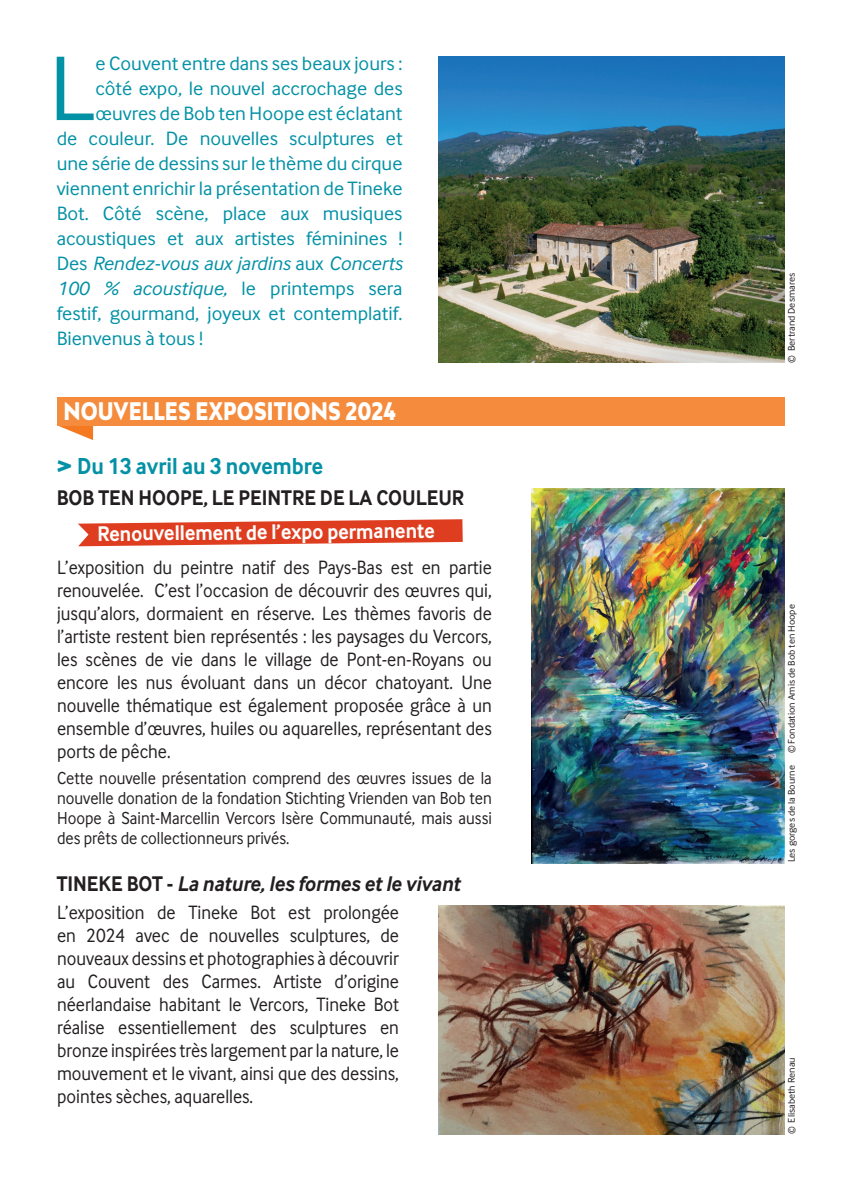
<style>
.page{position:relative;width:842px;height:1191px;background:#fff}
.page>*{position:absolute;margin:0;border:0;box-sizing:border-box;transform-origin:0 0}
.t1{font:95px "Inter Face";color:#0391a5}
.t2{font:900 24px "Bw Mitga";letter-spacing:.01em;color:#fff;scale:.8 1}
.t3{font:700 24px "Inter Face";color:#0391a5;scale:.9 1}
.t4{font:italic 700 22px "Inter Face";color:#231f20;scale:.9 1}
.t5{font:700 22px "Inter Face";color:#231f20;scale:.9 1}
.t6{font:700 22px "Inter Face";color:#fff;scale:.9 1}
.t7{font:20px/23px "Inter Face";color:#231f20;text-align:justify;scale:.9 1}
.t8{font:20px "Inter Face";color:#0391a5}
.t9{font:italic 20px "Inter Face";color:#0391a5}
.t10{font:18px/20px "Inter Face";color:#231f20;text-align:justify;scale:.9 1}
.t11{font:10px "Inter Face";color:#231f20}
.s1{font-style:normal}
.s2{font-size:30px}
</style>
<div class="page">
<img style="left:439px;top:57px;width:346px;height:306px">
<svg style="left:57px;top:425px;width:36px;height:15px"></svg>
<img style="left:531px;top:489px;width:253px;height:374px">
<img style="left:439px;top:905px;width:345px;height:229px">
<div style="left:57px;top:397px;width:728px;height:28px;background:#f58b3c"></div>
<svg style="left:78px;top:519px;width:385px;height:27px;background:#e35f45"></svg>
<h1 class="t1" style="left:49px;top:35px;width:48px">L</h1>
<p class="t8" style="left:96px;top:52px;width:308px">e Couvent entre dans ses beaux jours :</p>
<p class="t8" style="left:96px;top:77px;width:309px">côté expo, le nouvel accrochage des</p>
<p class="t8" style="left:96px;top:102px;width:308px">œuvres de Bob ten Hoope est éclatant</p>
<p class="t8" style="left:57px;top:127px;width:347px">de couleur. De nouvelles sculptures et</p>
<p class="t8" style="left:57px;top:152px;width:347px">une série de dessins sur le thème du cirque</p>
<p class="t8" style="left:57px;top:177px;width:347px">viennent enrichir la présentation de Tineke</p>
<p class="t8" style="left:57px;top:202px;width:347px">Bot. Côté scène, place aux musiques</p>
<p class="t8" style="left:57px;top:227px;width:347px">acoustiques et aux artistes féminines !</p>
<p class="t9" style="left:57px;top:252px;width:347px"><span class="s1">Des</span> Rendez-vous aux jardins <span class="s1">aux</span> Concerts</p>
<p class="t9" style="left:57px;top:277px;width:347px">100 % acoustique, <span class="s1">le printemps sera</span></p>
<p class="t8" style="left:57px;top:302px;width:347px">festif, gourmand, joyeux et contemplatif.</p>
<p class="t8" style="left:57px;top:327px;width:148px">Bienvenus à tous !</p>
<p class="t2" style="left:63px;top:395px;width:417px">NOUVELLES EXPOSITIONS 2024</p>
<p class="t3" style="left:57px;top:452px;width:297px"><span class="s2">&gt;</span> Du 13 avril au 3 novembre</p>
<p class="t5" style="left:57px;top:485px;width:454px">BOB TEN HOOPE, LE PEINTRE DE LA COULEUR</p>
<p class="t6" style="left:97px;top:522px;width:376px;rotate:-1deg">Renouvellement de l’expo permanente</p>
<p class="t7" style="left:57px;top:555px;width:485px">L’exposition du peintre natif des Pays-Bas est en partie renouvelée. C’est l’occasion de découvrir des œuvres qui, jusqu’alors, dormaient en réserve. Les thèmes favoris de l’artiste restent bien représentés : les paysages du Vercors, les scènes de vie dans le village de Pont-en-Royans ou encore les nus évoluant dans un décor chatoyant. Une nouvelle thématique est également proposée grâce à un ensemble d’œuvres, huiles ou aquarelles, représentant des ports de pêche.</p>
<p class="t10" style="left:57px;top:767px;width:485px">Cette nouvelle présentation comprend des œuvres issues de la nouvelle donation de la fondation Stichting Vrienden van Bob ten Hoope à Saint-Marcellin Vercors Isère Communauté, mais aussi des prêts de collectionneurs privés.</p>
<p class="t4" style="left:57px;top:871px;width:450px"><span class="s1">TINEKE BOT -</span> La nature, les formes et le vivant</p>
<p class="t7" style="left:57px;top:900px;width:381px">L’exposition de Tineke Bot est prolongée en 2024 avec de nouvelles sculptures, de nouveaux dessins et photographies à découvrir au Couvent des Carmes. Artiste d’origine néerlandaise habitant le Vercors, Tineke Bot réalise essentiellement des sculptures en bronze inspirées très largement par la nature, le mouvement et le vivant, ainsi que des dessins, pointes sèches, aquarelles.</p>
<p class="t11" style="left:786px;top:363px;width:91px;rotate:-90deg">© Bertrand Desmares</p>
<p class="t11" style="left:786px;top:862px;width:259px;rotate:-90deg">Les gorges de la Bourne © Fondation Amis de Bob ten Hoope</p>
<p class="t11" style="left:786px;top:1134px;width:78px;rotate:-90deg">© Elisabeth Renau</p>
</div>
